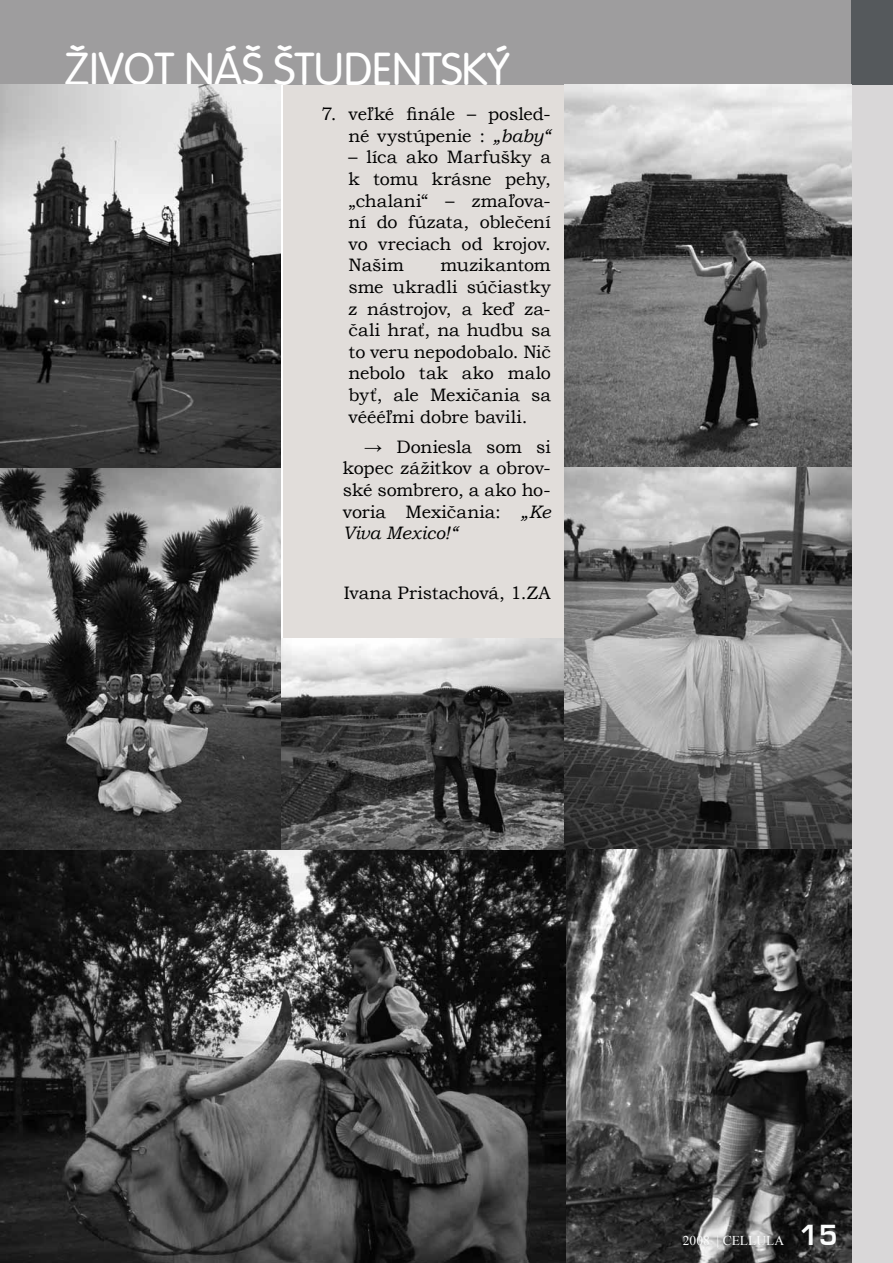
<style>
.page{position:relative;width:893px;height:1263px;background:#fff}
.page>*{position:absolute;margin:0;border:0;box-sizing:border-box;transform-origin:0 0}
.t1{font:45px "Vogue CE";color:#fff}
.t2{font:18px/21.6px "Bookman Old Style";letter-spacing:-.005em;color:#000;text-align:justify}
.t3{font:13.5px "Times New Roman";color:#fbfcfc}
.s1{font-style:italic}
.s2{font-family:"Euromode CE Bold";font-size:27px}
</style>
<div class="page">
<div style="left:851px;top:85px;width:42px;height:1178px;background:#d9d7d8"></div>
<div style="left:0;top:0;width:851px;height:85px;background:#9e9d9e"></div>
<div style="left:851px;top:0;width:42px;height:85px;background:#55595c"></div>
<div style="left:283px;top:85px;width:281px;height:553px;background:#e1ddda"></div>
<img style="left:564px;top:85px;width:287px;height:1178px">
<img style="left:281px;top:638px;width:287px;height:216px">
<img style="left:0;top:85px;width:281px;height:765px">
<img style="left:0;top:850px;width:565px;height:413px">
<h1 class="t1" style="left:65px;top:44px;width:446px">ŽIVOT NÁŠ ŠTUDENTSKÝ</h1>
<p class="t2" style="left:322px;top:103px;width:231px;text-align:right">7. veľké finále – posled&shy;né vystúpenie : <span class="s1">„baby“</span></p>
<p class="t2" style="left:349px;top:147px;width:204px">– líca ako Marfušky a k tomu krásne pehy, „chalani“ – zmaľova&shy;ní do fúzata, oblečení vo vreciach od krojov.<br>Našim</p>
<p class="t2" style="left:349px;top:255px;width:204px;text-indent:92px">muzikantom sme ukradli súčiastky z nástrojov, a keď za&shy;čali hrať, na hudbu sa to veru nepodobalo. Nič nebolo tak ako malo byť, ale Mexičania sa véééľmi dobre bavili.</p>
<p class="t2" style="left:343px;top:436px;width:209px;text-indent:21px">→ Doniesla som si kopec zážitkov a obrov&shy;ské sombrero, a ako ho&shy;voria Mexičania: <span class="s1">„Ke Viva Mexico!“</span></p>
<p class="t2" style="left:344px;top:582px;width:209px">Ivana Pristachová, 1.ZA</p>
<p class="t3" style="left:683px;top:1232px;width:156px">2008 | CELLULA <span class="s2">15</span></p>
</div>
